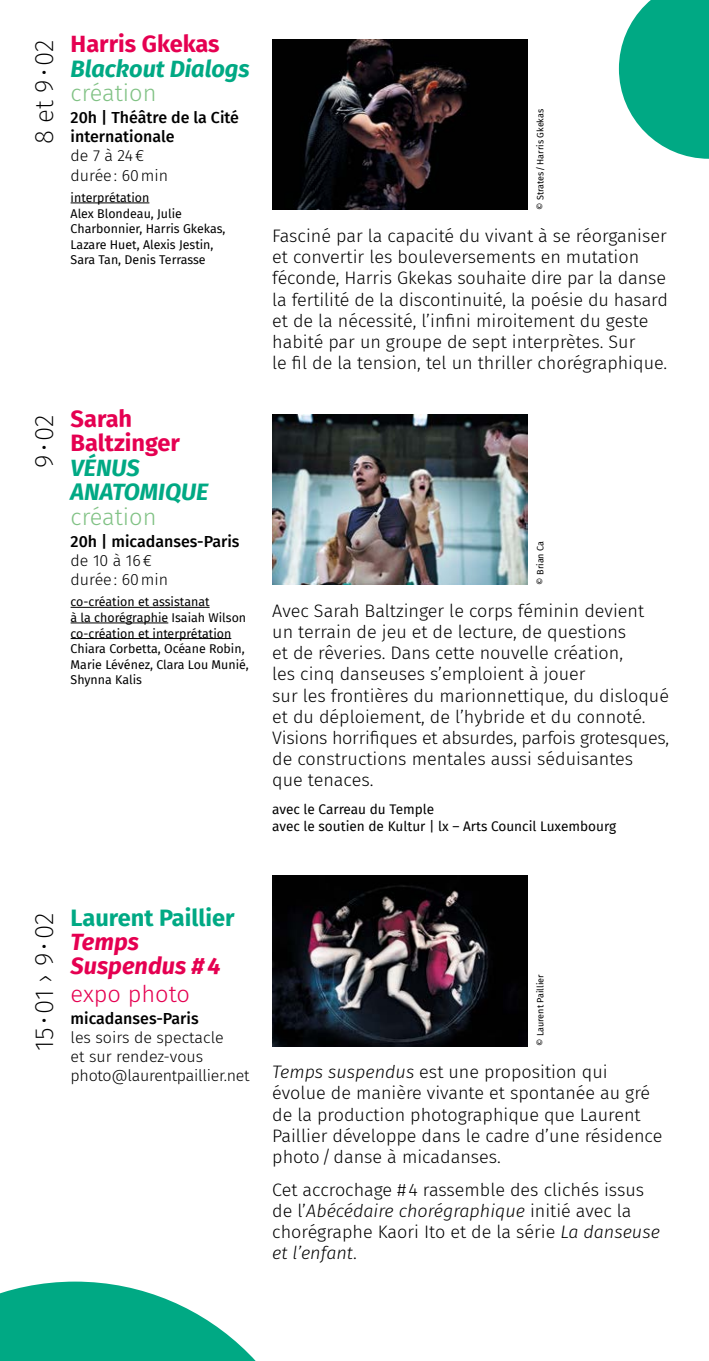
<style>
.page{position:relative;width:709px;height:1361px;background:#fff}
.page>*{position:absolute;margin:0;border:0;box-sizing:border-box;transform-origin:0 0}
.t1{font:200 26px "Fira Sans";letter-spacing:-.015em;color:#000}
.t2{font:italic 700 23.6px/24.4px "Fira Sans";letter-spacing:-.005em;color:#00a984}
.t3{font:700 23.6px/24.4px "Fira Sans";color:#e50051}
.t4{font:300 23.6px "Fira Sans";color:#81c285}
.t5{font:italic 700 23.6px/24.4px "Fira Sans";color:#e50051}
.t6{font:700 23.6px "Fira Sans";color:#00a984}
.t7{font:300 23.6px "Fira Sans";color:#e50051}
.t8{font:300 18px/21.2px "Fira Sans";color:#000}
.t9{font:300 16px/19.2px "Fira Sans";color:#000}
.t10{font:500 16px/19.2px "Fira Sans";color:#000}
.t11{font:13.6px/16.4px "Fira Sans";color:#000}
.t12{font:12.4px/15.6px "Fira Sans";color:#000}
.t13{font:9px "Fira Sans";color:#000}
.s1{font-style:italic}
</style>
<div class="page">
<svg style="left:619px;top:0;width:90px;height:159px"></svg>
<hr style="left:71px;top:203px;width:78px;height:1px;background:#000">
<hr style="left:71px;top:607px;width:138px;height:1px;background:#000">
<hr style="left:71px;top:622px;width:97px;height:1px;background:#000">
<hr style="left:71px;top:638px;width:160px;height:1px;background:#000">
<img style="left:272px;top:40px;width:255px;height:170px">
<img style="left:272px;top:414px;width:255px;height:170px">
<img style="left:272px;top:876px;width:255px;height:170px">
<svg style="left:0;top:1281px;width:256px;height:80px"></svg>
<h1 class="t1" style="left:26px;top:144px;width:106px;rotate:-90deg">8 et 9•02</h1>
<h2 class="t3" style="left:71px;top:30px;width:150px">Harris Gkekas</h2>
<h2 class="t2" style="left:71px;top:55px;width:180px">Blackout Dialogs</h2>
<h2 class="t4" style="left:71px;top:76px;width:87px">création</h2>
<p class="t10" style="left:71px;top:107px;width:170px">20h | Théâtre de la Cité internationale</p>
<p class="t9" style="left:71px;top:146px;width:99px">de 7 à 24€ durée: 60min</p>
<p class="t12" style="left:71px;top:189px;width:156px">interprétation<br>Alex Blondeau, Julie<br>Charbonnier, Harris Gkekas,<br>Lazare Huet, Alexis Jestin,<br>Sara Tan, Denis Terrasse</p>
<h1 class="t1" style="left:26px;top:468px;width:55px;rotate:-90deg">9•02</h1>
<h2 class="t3" style="left:71px;top:405px;width:111px">Sarah<br>Baltzinger</h2>
<h2 class="t2" style="left:71px;top:454px;width:139px">VÉNUS<br>ANATOMIQUE</h2>
<h2 class="t4" style="left:71px;top:500px;width:87px">création</h2>
<p class="t10" style="left:71px;top:531px;width:170px">20h | micadanses-Paris</p>
<p class="t9" style="left:71px;top:551px;width:99px">de 10 à 16€ durée: 60min</p>
<p class="t12" style="left:71px;top:594px;width:180px">co-création et assistanat<br>à la chorégraphie Isaiah Wilson co-création et interprétation<br>Chiara Corbetta, Océane Robin,<br>Marie Lévénez, Clara Lou Munié,<br>Shynna Kalis</p>
<p class="t13" style="left:533px;top:210px;width:102px;rotate:-90deg">© Strates/Harris Gkekas</p>
<p class="t8" style="left:272px;top:225px;width:397px">Fasciné par la capacité du vivant à se réorganiser et convertir les bouleversements en mutation féconde, Harris Gkekas souhaite dire par la danse la fertilité de la discontinuité, la poésie du hasard et de la nécessité, l’infini miroitement du geste habité par un groupe de sept interprètes. Sur<br>le fil de la tension, tel un thriller chorégraphique.</p>
<p class="t13" style="left:533px;top:584px;width:45px;rotate:-90deg">© Brian Ca</p>
<p class="t8" style="left:272px;top:600px;width:398px">Avec Sarah Baltzinger le corps féminin devient un terrain de jeu et de lecture, de questions<br>et de rêveries. Dans cette nouvelle création,<br>les cinq danseuses s’emploient à jouer<br>sur les frontières du marionnettique, du disloqué et du déploiement, de l’hybride et du connoté.<br>Visions horrifiques et absurdes, parfois grotesques, de constructions mentales aussi séduisantes<br>que tenaces.</p>
<p class="t11" style="left:272px;top:801px;width:345px">avec le Carreau du Temple<br>avec le soutien de Kultur | lx – Arts Council Luxembourg</p>
<h1 class="t1" style="left:26px;top:1050px;width:139px;rotate:-90deg">15•01 › 9•02</h1>
<h2 class="t6" style="left:71px;top:897px;width:166px">Laurent Paillier</h2>
<h2 class="t5" style="left:71px;top:928px;width:151px">Temps<br>Suspendus #4</h2>
<h2 class="t7" style="left:71px;top:976px;width:121px">expo photo</h2>
<p class="t10" style="left:71px;top:1007px;width:130px">micadanses-Paris</p>
<p class="t9" style="left:71px;top:1027px;width:180px">les soirs de spectacle<br>et sur rendez-vous photo@laurentpaillier.net</p>
<p class="t13" style="left:533px;top:1046px;width:73px;rotate:-90deg">© Laurent Paillier</p>
<p class="t8" style="left:272px;top:1061px;width:391px"><span class="s1">Temps suspendus</span> est une proposition qui évolue de manière vivante et spontanée au gré de la production photographique que Laurent Paillier développe dans le cadre d’une résidence photo/danse à micadanses.</p>
<p class="t8" style="left:272px;top:1178px;width:389px">Cet accrochage #4 rassemble des clichés issus de l’<span class="s1">Abécédaire chorégraphique</span> initié avec la chorégraphe Kaori Ito et de la série <span class="s1">La danseuse et l’enfant</span>.</p>
</div>
